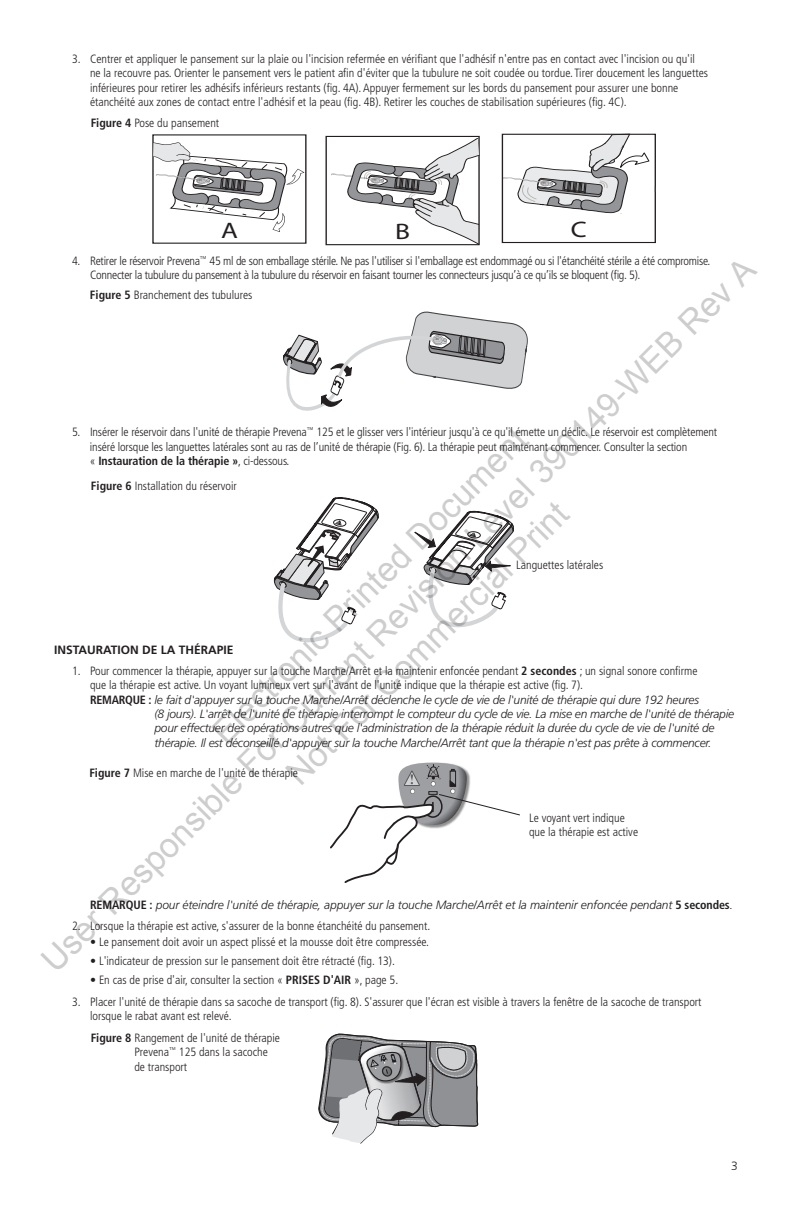
<style>
.page{position:relative;width:792px;height:1224px;background:#fff}
.page>*{position:absolute;margin:0;border:0;box-sizing:border-box;transform-origin:0 0}
.t1{font:33.8px/40.6px "Arial";color:rgb(0 0 0/.2);text-align:center}
.t2{font:22.6px "Myriad Pro";color:#231f20;scale:1.22 1}
.t3{font:700 14.2px "Times New Roman";color:#57585a;scale:.95 1}
.t4{font:300 condensed 12px/14.4px "Frutiger LT";color:#231f20}
.t5{font:italic 300 12px "Frutiger LT";letter-spacing:-.02em;color:#231f20}
.t6{font:300 condensed 12px/14.4px "Frutiger LT";letter-spacing:-.02em;color:#231f20}
.t7{font:700 12px "Frutiger LT";color:#231f20}
.t8{font:300 12px "Frutiger LT";color:#231f20}
.s1{font-weight:700}
.s2{font-weight:700;font-style:normal;font-stretch:condensed}
</style>
<div class="page">
<svg style="left:283px;top:311px;width:245px;height:100px"></svg>
<svg style="left:330px;top:763px;width:190px;height:120px"></svg>
<svg style="left:273px;top:497px;width:106px;height:145px"></svg>
<svg style="left:414px;top:510px;width:100px;height:118px"></svg>
<svg style="left:152px;top:142px;width:152px;height:90px"></svg>
<div style="left:326px;top:136px;width:154px;height:109px;border:1px solid #231f20"></div>
<svg style="left:501px;top:134px;width:155px;height:110px"></svg>
<svg style="left:330px;top:138px;width:150px;height:107px"></svg>
<svg style="left:318px;top:1034px;width:160px;height:110px"></svg>
<p class="t4" style="left:90px;top:52px;width:620px;text-indent:-18px">3. Centrer et appliquer le pansement sur la plaie ou l'incision refermée en vérifiant que l'adhésif n'entre pas en contact avec l'incision ou qu'il ne la recouvre pas. Orienter le pansement vers le patient afin d'éviter que la tubulure ne soit coudée ou tordue. Tirer doucement les languettes inférieures pour retirer les adhésifs inférieurs restants (fig. 4A). Appuyer fermement sur les bords du pansement pour assurer une bonne étanchéité aux zones de contact entre l'adhésif et la peau (fig. 4B). Retirer les couches de stabilisation supérieures (fig. 4C).</p>
<p class="t4" style="left:91px;top:116px;width:130px"><span class="s1">Figure 4</span> Pose du pansement</p>
<h2 class="t2" style="left:221px;top:216px;width:15px">A</h2>
<h2 class="t2" style="left:395px;top:218px;width:14px">B</h2>
<h2 class="t2" style="left:571px;top:216px;width:15px">C</h2>
<h1 class="t1" style="left:5px;top:923px;width:994px;rotate:-45deg">Electronic Printed Document<br>User Responsible For Current Revision Level 390149-WEB Rev A<br>Not For Commercial Print</h1>
<p class="t6" style="left:90px;top:253px;width:622px;text-indent:-18px">4. Retirer le réservoir Prevena<sup>™</sup> 45 ml de son emballage stérile. Ne pas l'utiliser si l'emballage est endommagé ou si l'étanchéité stérile a été compromise.<br>Connecter la tubulure du pansement à la tubulure du réservoir en faisant tourner les connecteurs jusqu’à ce qu’ils se bloquent (fig. 5).</p>
<p class="t4" style="left:90px;top:288px;width:164px"><span class="s1">Figure 5</span> Branchement des tubulures</p>
<p class="t4" style="left:90px;top:425px;width:629px;text-indent:-18px">5. Insérer le réservoir dans l'unité de thérapie Prevena<sup>™</sup> 125 et le glisser vers l'intérieur jusqu'à ce qu'il émette un déclic. Le réservoir est complètement inséré lorsque les languettes latérales sont au ras de l’unité de thérapie (Fig. 6). La thérapie peut maintenant commencer. Consulter la section<br>« <span class="s1">Instauration de la thérapie »</span>, ci-dessous.</p>
<p class="t4" style="left:91px;top:479px;width:147px"><span class="s1">Figure 6</span> Installation du réservoir</p>
<p class="t4" style="left:516px;top:558px;width:89px">Languettes latérales</p>
<p class="t7" style="left:54px;top:643px;width:12px">INSTAURATION</p>
<p class="t7" style="left:142px;top:643px;width:60px">DE LA THÉRAPIE</p>
<p class="t4" style="left:72px;top:664px;width:627px">1. Pour commencer la thérapie, appuyer sur la touche Marche/Arrêt et la maintenir enfoncée pendant <span class="s1">2 secondes</span> ; un signal sonore confirme</p>
<p class="t4" style="left:90px;top:678px;width:495px">que la thérapie est active. Un voyant lumineux vert sur l'avant de l'unité indique que la thérapie est active (fig. 7).</p>
<p class="t5" style="left:90px;top:693px;width:611px"><span class="s2">REMARQUE :</span> le fait d'appuyer sur la touche Marche/Arrêt déclenche le cycle de vie de l'unité de thérapie qui dure 192 heures</p>
<p class="t5" style="left:154px;top:707px;width:581px">(8 jours). L'arrêt de l'unité de thérapie interrompt le compteur du cycle de vie. La mise en marche de l'unité de thérapie</p>
<p class="t5" style="left:154px;top:721px;width:562px">pour effectuer des opérations autres que l'administration de la thérapie réduit la durée du cycle de vie de l'unité de</p>
<p class="t5" style="left:154px;top:736px;width:558px">thérapie. Il est déconseillé d'appuyer sur la touche Marche/Arrêt tant que la thérapie n'est pas prête à commencer.</p>
<p class="t3" style="left:410px;top:770px;width:6px">!</p>
<p class="t4" style="left:89px;top:765px;width:210px"><span class="s1">Figure 7</span> Mise en marche de l'unité de thérapie</p>
<p class="t4" style="left:529px;top:811px;width:111px">Le voyant vert indique que la thérapie est active</p>
<p class="t5" style="left:90px;top:898px;width:645px"><span class="s2">REMARQUE :</span> pour éteindre l'unité de thérapie, appuyer sur la touche Marche/Arrêt et la maintenir enfoncée pendant <span class="s2">5 secondes</span>.</p>
<p class="t4" style="left:72px;top:919px;width:360px">2. Lorsque la thérapie est active, s'assurer de la bonne étanchéité du pansement.</p>
<p class="t4" style="left:90px;top:935px;width:341px">• Le pansement doit avoir un aspect plissé et la mousse doit être compressée.</p>
<p class="t4" style="left:90px;top:954px;width:306px">• L'indicateur de pression sur le pansement doit être rétracté (fig. 13).</p>
<p class="t4" style="left:90px;top:973px;width:310px">• En cas de prise d'air, consulter la section « <span class="s1">PRISES D'AIR</span> », page 5.</p>
<p class="t4" style="left:90px;top:995px;width:613px;text-indent:-18px">3. Placer l'unité de thérapie dans sa sacoche de transport (fig. 8). S'assurer que l'écran est visible à travers la fenêtre de la sacoche de transport lorsque le rabat avant est relevé.</p>
<p class="t4" style="left:134px;top:1031px;width:147px;text-indent:-44px"><span class="s1">Figure 8</span> Rangement de l'unité de thérapie<br>Prevena<sup>™</sup> 125 dans la sacoche de transport</p>
<p class="t8" style="left:731px;top:1159px;width:8px">3</p>
</div>
